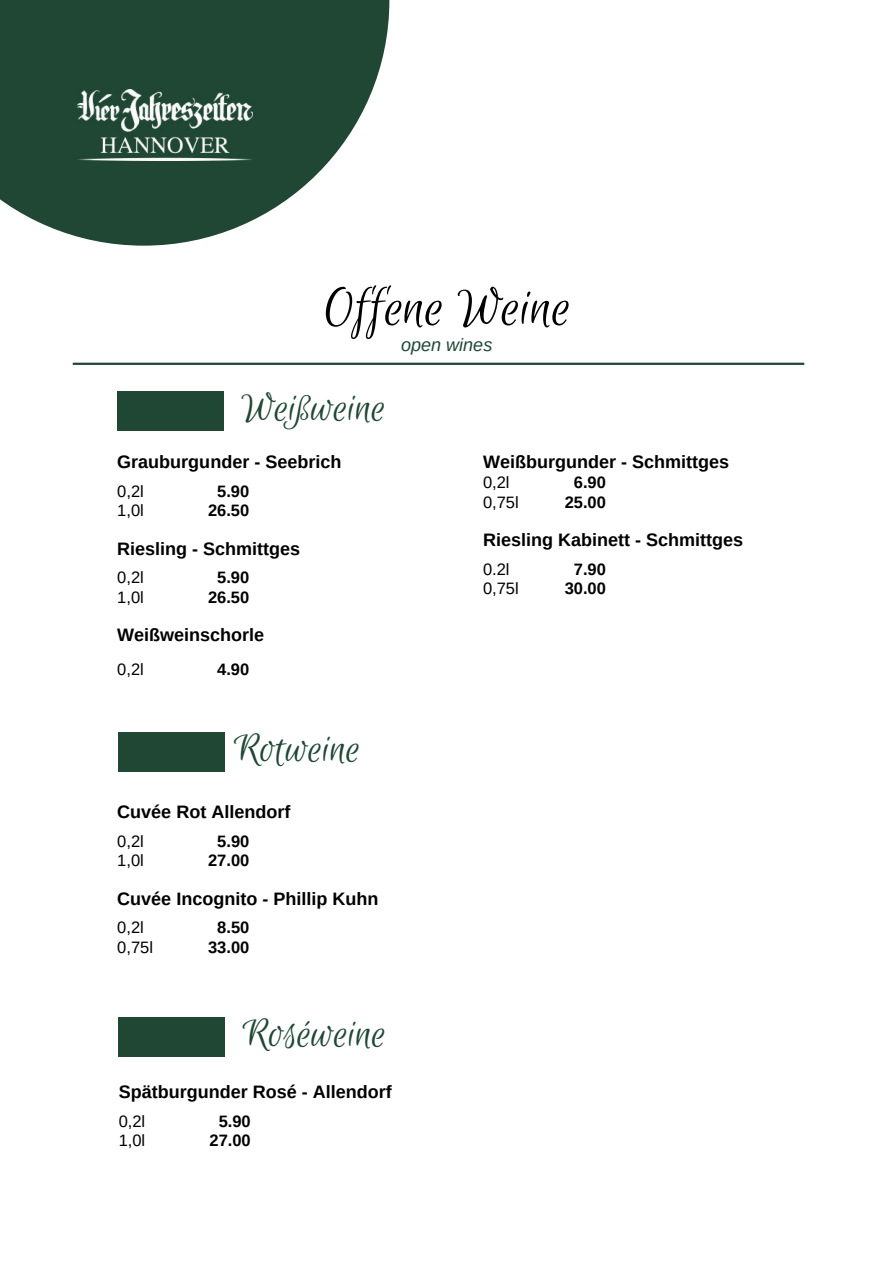
<style>
.page{position:relative;width:894px;height:1264px;background:#fff}
.page>*{position:absolute;margin:0;border:0;box-sizing:border-box;transform-origin:0 0}
.t1{font:60px "Euphoria Script";color:#000}
.t2{font:45px "Euphoria Script";color:#204734}
.t3{font:700 18px "Arimo";color:#000}
.t4{font:italic 18px "Arimo";color:#204734}
.t5{font:700 16.5px "Arimo";color:#000}
.t6{font:16.5px "Arimo";color:#000}
</style>
<div class="page">
<div style="left:117px;top:391px;width:106px;height:39px;background:#204734"></div>
<hr style="left:73px;top:362px;width:731px;height:3px;background:#204734">
<div style="left:119px;top:732px;width:106px;height:39px;background:#204734"></div>
<div style="left:119px;top:1017px;width:106px;height:39px;background:#204734"></div>
<svg style="left:0;top:0;width:389px;height:246px;fill:#204734"></svg>
<img style="left:77px;top:89px;width:175px;height:71px">
<h1 class="t1" style="left:322px;top:275px;width:250px">Offene Weine</h1>
<p class="t4" style="left:401px;top:334px;width:93px">open wines</p>
<h2 class="t2" style="left:241px;top:383px;width:146px">Weißweine</h2>
<p class="t3" style="left:117px;top:452px;width:225px">Grauburgunder - Seebrich</p>
<p class="t6" style="left:117px;top:482px;width:28px">0,2l</p>
<p class="t5" style="left:217px;top:482px;width:34px">5.90</p>
<p class="t6" style="left:117px;top:501px;width:28px">1,0l</p>
<p class="t5" style="left:208px;top:501px;width:43px">26.50</p>
<p class="t3" style="left:117px;top:538px;width:184px">Riesling - Schmittges</p>
<p class="t6" style="left:117px;top:568px;width:28px">0,2l</p>
<p class="t5" style="left:217px;top:568px;width:34px">5.90</p>
<p class="t6" style="left:117px;top:587px;width:28px">1,0l</p>
<p class="t5" style="left:208px;top:587px;width:43px">26.50</p>
<p class="t3" style="left:117px;top:624px;width:148px">Weißweinschorle</p>
<p class="t6" style="left:117px;top:660px;width:28px">0,2l</p>
<p class="t5" style="left:217px;top:660px;width:34px">4.90</p>
<h2 class="t2" style="left:234px;top:724px;width:128px">Rotweine</h2>
<p class="t3" style="left:117px;top:802px;width:174px">Cuvée Rot Allendorf</p>
<p class="t6" style="left:117px;top:832px;width:28px">0,2l</p>
<p class="t5" style="left:217px;top:832px;width:34px">5.90</p>
<p class="t6" style="left:117px;top:851px;width:28px">1,0l</p>
<p class="t5" style="left:208px;top:851px;width:43px">27.00</p>
<p class="t3" style="left:117px;top:888px;width:262px">Cuvée Incognito - Phillip Kuhn</p>
<p class="t6" style="left:117px;top:918px;width:28px">0,2l</p>
<p class="t5" style="left:217px;top:918px;width:34px">8.50</p>
<p class="t6" style="left:117px;top:937px;width:37px">0,75l</p>
<p class="t5" style="left:208px;top:937px;width:43px">33.00</p>
<h2 class="t2" style="left:242px;top:1009px;width:145px">Roséweine</h2>
<p class="t3" style="left:119px;top:1081px;width:274px">Spätburgunder Rosé - Allendorf</p>
<p class="t6" style="left:119px;top:1112px;width:28px">0,2l</p>
<p class="t5" style="left:219px;top:1112px;width:34px">5.90</p>
<p class="t6" style="left:119px;top:1131px;width:28px">1,0l</p>
<p class="t5" style="left:209px;top:1131px;width:43px">27.00</p>
<p class="t3" style="left:483px;top:452px;width:247px">Weißburgunder - Schmittges</p>
<p class="t6" style="left:483px;top:473px;width:28px">0,2l</p>
<p class="t5" style="left:573px;top:473px;width:34px">6.90</p>
<p class="t6" style="left:483px;top:492px;width:37px">0,75l</p>
<p class="t5" style="left:564px;top:492px;width:43px">25.00</p>
<p class="t3" style="left:483px;top:529px;width:262px">Riesling Kabinett - Schmittges</p>
<p class="t6" style="left:483px;top:559px;width:28px">0.2l</p>
<p class="t5" style="left:573px;top:559px;width:34px">7.90</p>
<p class="t6" style="left:483px;top:579px;width:37px">0,75l</p>
<p class="t5" style="left:564px;top:579px;width:43px">30.00</p>
</div>
